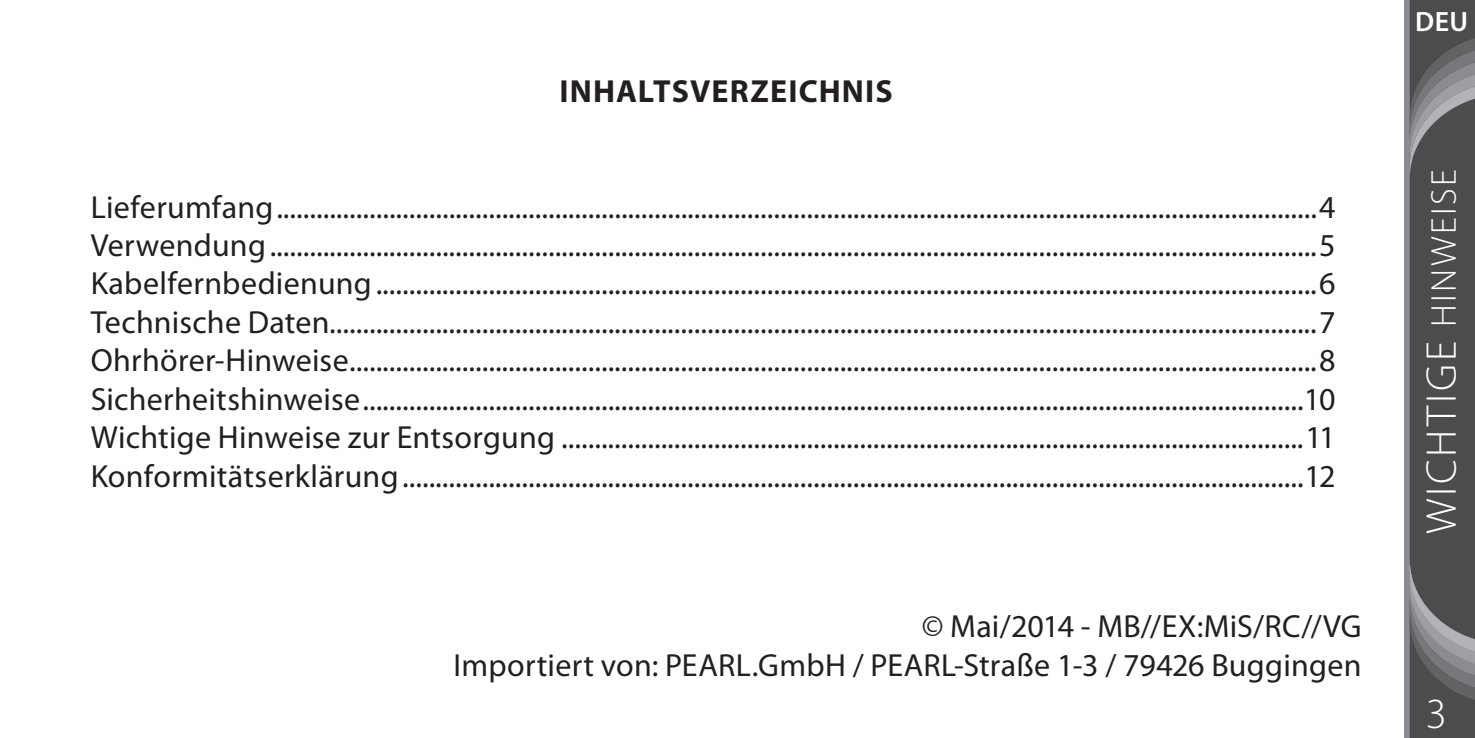
<style>
.page{position:relative;width:1475px;height:738px;background:#fff}
.page>*{position:absolute;margin:0;border:0;box-sizing:border-box;transform-origin:0 0}
.t1{font:300 43.2px "Myriad Pro";letter-spacing:.065em;color:#fff}
.t2{font:32px/38.4px "Myriad Pro";letter-spacing:.01em;color:#231f20;text-align:right}
.t3{font:700 32px "Myriad Pro";letter-spacing:.035em;color:#231f20}
.t4{font:600 28px "Myriad Pro";color:#fff}
.s1{font-size:36px}
</style>
<div class="page">
<div style="left:1403px;top:0;width:71px;height:737px;background:#8a8c8f"></div>
<svg style="left:1409px;top:0;width:65px;height:737px;background:#555658"></svg>
<p class="t3" style="left:559px;top:70px;width:334px">INHALTSVERZEICHNIS</p>
<p class="t2" style="left:91px;top:187px;width:1246px;text-align:justify">Lieferumfang.............................................................................................................................................................4<br>Verwendung..............................................................................................................................................................5<br>Kabelfernbedienung..............................................................................................................................................6<br>Technische Daten.....................................................................................................................................................7<br>Ohrhörer-Hinweise..................................................................................................................................................8<br>Sicherheitshinweise..............................................................................................................................................10<br>Wichtige Hinweise zur Entsorgung ................................................................................................................11<br>Konformitätserklärung........................................................................................................................................12</p>
<p class="t2" style="left:453px;top:606px;width:909px">© Mai/2014 - MB//EX:MiS/RC//VG<br>Importiert von: PEARL.GmbH / PEARL-Straße 1-3 / 79426 Buggingen</p>
<p class="t4" style="left:1414px;top:3px;width:54px">DEU</p>
<h1 class="t1" style="left:1417px;top:534px;width:366px;rotate:-90deg">WICHTIGE <span class="s1">HINWEISE</span></h1>
<h1 class="t1" style="left:1425px;top:689px;width:23px">3</h1>
</div>
